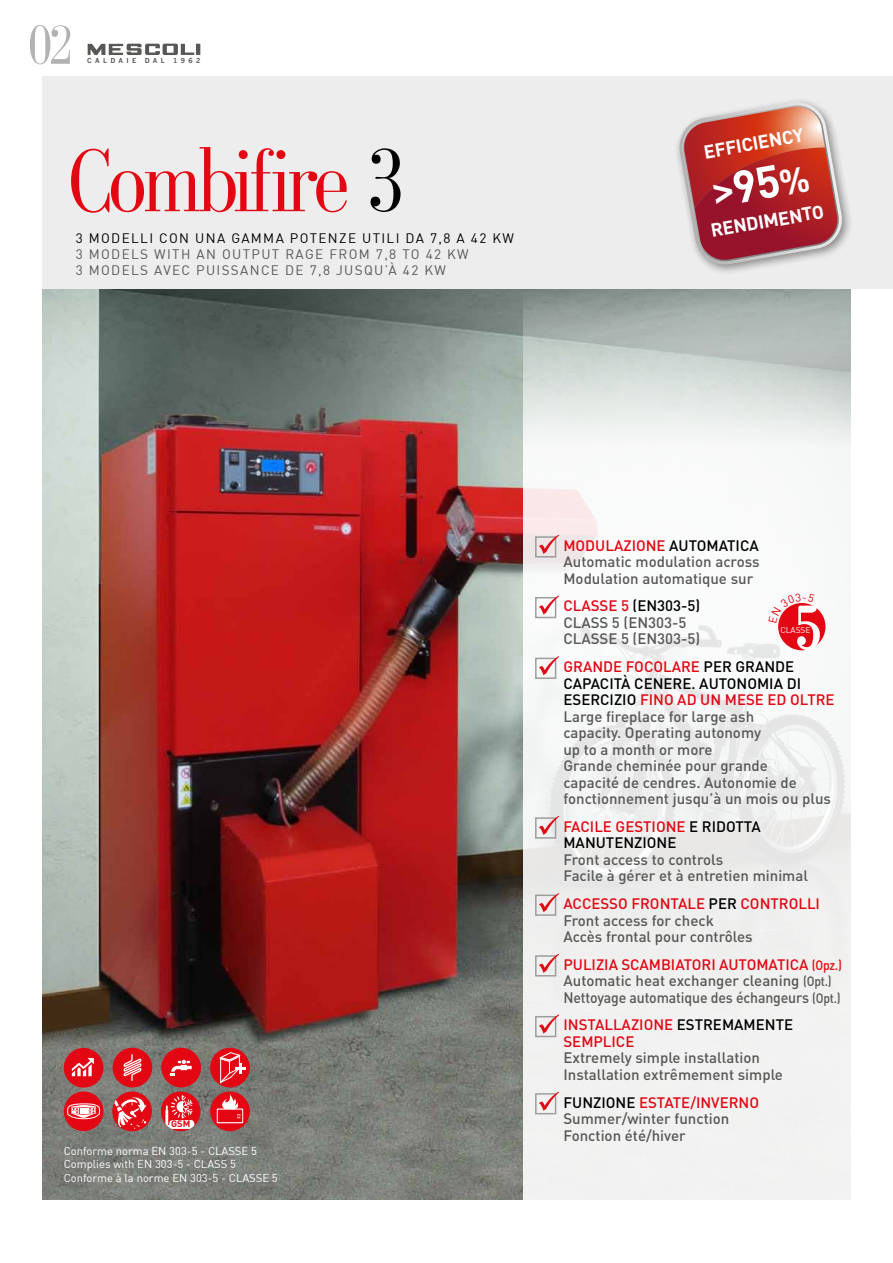
<style>
.page{position:relative;width:893px;height:1263px;background:#fff}
.page>*{position:absolute;margin:0;border:0;box-sizing:border-box;transform-origin:0 0}
.t1{font:97.5px "Triste";letter-spacing:-.05em;color:#e30613}
.t2{font:66.75px "Triste";color:#fff}
.t3{font:60px "Triste";color:#b3b2b2}
.t4{font:700 44.55px "DIN";color:#fff}
.t5{font:700 18.6px "DIN";color:#fff}
.t6{font:500 15px/16.5px "DIN";color:#575756}
.t7{font:500 15px/16.5px "DIN";color:#000}
.t8{font:500 15px/16.5px "DIN";color:#e30613}
.t9{font:500 15px/16.5px "DIN";letter-spacing:-.03em;color:#575756}
.t10{font:13.5px/16.2px "DIN";letter-spacing:.1em;color:#575756}
.t11{font:13.5px "DIN";letter-spacing:.1em;color:#000}
.t12{font:11.25px/13.5px "DIN";color:#fff}
.t13{font:700 9.3px "DIN";color:#e30613}
.t14{font:8.4px "DIN";color:#fff}
.t15{font:700 6.75px "News Gothic";letter-spacing:.5em;color:#575756}
.s1{color:#000}
.s2{font-family:"Arial";font-size:35.7px}
.s3{font-size:35.7px}
.s4{color:#e30613}
.s5{color:#575756}
.s6{font-size:13.5px;color:#e30613}
.s7{font-size:13.5px}
</style>
<div class="page">
<svg style="left:88px;top:44px;width:112px;height:11px"></svg>
<div style="left:43px;top:77px;width:850px;height:212px;background:#ededed"></div>
<img style="left:43px;top:289px;width:480px;height:910px">
<div style="left:674px;top:97px;width:179px;height:179px;background:#000;opacity:.5"></div>
<div style="left:64px;top:1048px;width:39px;height:39px;background:#e30613;border-radius:50%"></div>
<svg style="left:72px;top:1058px;width:22px;height:18px"></svg>
<div style="left:210px;top:1048px;width:40px;height:39px;background:#e30613;border-radius:50%"></div>
<svg style="left:218px;top:1052px;width:28px;height:32px"></svg>
<div style="left:64px;top:1091px;width:39px;height:40px;background:#e30613;border-radius:50%"></div>
<svg style="left:67px;top:1103px;width:33px;height:16px"></svg>
<div style="left:113px;top:1048px;width:39px;height:39px;background:#e30613;border-radius:50%"></div>
<svg style="left:124px;top:1054px;width:17px;height:27px"></svg>
<svg style="left:112px;top:1091px;width:40px;height:40px"></svg>
<svg style="left:112px;top:1094px;width:39px;height:37px"></svg>
<div style="left:161px;top:1048px;width:40px;height:39px;background:#e30613;border-radius:50%"></div>
<svg style="left:171px;top:1060px;width:21px;height:15px"></svg>
<svg style="left:161px;top:1091px;width:40px;height:40px"></svg>
<svg style="left:161px;top:1095px;width:33px;height:36px"></svg>
<svg style="left:210px;top:1091px;width:40px;height:40px"></svg>
<svg style="left:215px;top:1093px;width:28px;height:30px"></svg>
<svg style="left:523px;top:289px;width:327px;height:910px;fill:#f1f1f1"></svg>
<div style="left:778px;top:603px;width:47px;height:47px;background:#e30613;border-radius:50%"></div>
<div style="left:535px;top:536px;width:21px;height:21px;border:2px solid #9d9d9c"></div>
<svg style="left:539px;top:535px;width:20px;height:19px"></svg>
<div style="left:535px;top:597px;width:21px;height:21px;border:2px solid #9d9d9c"></div>
<svg style="left:539px;top:595px;width:20px;height:20px"></svg>
<div style="left:535px;top:658px;width:21px;height:21px;border:2px solid #9d9d9c"></div>
<svg style="left:539px;top:656px;width:20px;height:19px"></svg>
<div style="left:535px;top:817px;width:21px;height:22px;border:2px solid #9d9d9c"></div>
<svg style="left:539px;top:816px;width:20px;height:19px"></svg>
<div style="left:535px;top:894px;width:21px;height:22px;border:2px solid #9d9d9c"></div>
<svg style="left:539px;top:893px;width:20px;height:19px"></svg>
<div style="left:535px;top:955px;width:21px;height:21px;border:2px solid #9d9d9c"></div>
<svg style="left:539px;top:954px;width:20px;height:19px"></svg>
<div style="left:535px;top:1016px;width:21px;height:21px;border:2px solid #9d9d9c"></div>
<svg style="left:539px;top:1014px;width:20px;height:19px"></svg>
<div style="left:535px;top:1093px;width:21px;height:21px;border:2px solid #9d9d9c"></div>
<svg style="left:539px;top:1091px;width:20px;height:20px"></svg>
<svg style="left:677px;top:102px;width:167px;height:165px"></svg>
<svg style="left:769px;top:593px;width:52px;height:58px"></svg>
<h3 class="t3" style="left:29px;top:18px;width:45px">02</h3>
<p class="t15" style="left:87px;top:57px;width:51px">CALDAIE</p>
<p class="t15" style="left:145px;top:57px;width:21px">DAL</p>
<p class="t15" style="left:173px;top:57px;width:29px">1962</p>
<h1 class="t1" style="left:68px;top:136px;width:338px">Combifire <span class="s1">3</span></h1>
<p class="t11" style="left:76px;top:230px;width:244px">3 MODELLI CON UNA GAMMA POTEN</p>
<p class="t11" style="left:339px;top:230px;width:176px">ZE UTILI DA 7,8 A 42 KW</p>
<p class="t10" style="left:76px;top:246px;width:393px">3 M ODELS WITH AN OUTPUT RAGE FROM 7,8 TO 42 KW<br>3 MODELS AVEC PUISSANCE</p>
<p class="t10" style="left:285px;top:262px;width:161px">DE 7,8 JUSQU’À 42 KW</p>
<p class="t5" style="left:702px;top:140px;width:70px;rotate:-10deg">EFFICIENC</p>
<h3 class="t4" style="left:707px;top:163px;width:99px;rotate:-10deg"><span class="s2">&gt;</span>95<span class="s3">%</span></h3>
<p class="t5" style="left:709px;top:219px;width:70px;rotate:-10deg">REN DIMENTO</p>
<p class="t13" style="left:171px;top:1117px;width:19px">GSM</p>
<p class="t12" style="left:64px;top:1144px;width:159px">CONFORME NORMA EN 303-5 - CLASS</p>
<p class="t12" style="left:242px;top:1144px;width:17px">E 5</p>
<p class="t12" style="left:64px;top:1157px;width:145px">COMPLIES WITH EN 303-5 - CLASS</p>
<p class="t12" style="left:64px;top:1157px;width:180px;text-indent:166px">5<br>CONFORME À LA NORME EN 303-5 - CLASS</p>
<p class="t12" style="left:262px;top:1171px;width:17px">E 5</p>
<p class="t6" style="left:563px;top:537px;width:198px;text-align:justify"><span class="s4">Modulazione</span> <span class="s1">automatica </span>Automatic modulation across Modulation automatique sur</p>
<p class="t7" style="left:563px;top:597px;width:138px"><span class="s4">Classe 5</span> (EN303-5)<br><span class="s5">CLASS</span></p>
<h2 class="t2" style="left:795px;top:597px;width:28px">5</h2>
<p class="t6" style="left:612px;top:614px;width:76px">5 (EN303-5</p>
<p class="t6" style="left:563px;top:630px;width:10px">CLASSE</p>
<p class="t6" style="left:621px;top:630px;width:81px">5 (EN303-5)</p>
<p class="t8" style="left:563px;top:658px;width:31px">GRANDE</p>
<p class="t8" style="left:626px;top:658px;width:19px">FOCOLA</p>
<p class="t7" style="left:681px;top:658px;width:85px"><span class="s4">RE</span> PER GRANDE</p>
<p class="t7" style="left:563px;top:674px;width:37px">CA PACIT</p>
<p class="t7" style="left:621px;top:674px;width:24px">à CENE</p>
<p class="t7" style="left:673px;top:674px;width:38px">RE. AUTONO</p>
<p class="t7" style="left:757px;top:674px;width:37px">MIA DI</p>
<p class="t7" style="left:563px;top:691px;width:45px">ESERCIZIO</p>
<p class="t8" style="left:640px;top:691px;width:18px">FINO</p>
<p class="t8" style="left:677px;top:691px;width:69px">AD UN MESE</p>
<p class="t8" style="left:768px;top:691px;width:66px">EDOLTRE</p>
<p class="t6" style="left:563px;top:707px;width:269px">Large fireplace for large ash<br>capacity. Operating autonomy<br>up to a month or more<br>Grande cheminée pour grande<br>capacité de cendres. Autonomie de fonctionnement jusqu’à un mois ou plus</p>
<p class="t7" style="left:563px;top:818px;width:199px"><span class="s4">Facile gestione</span> e ridotta manutenzione</p>
<p class="t9" style="left:563px;top:851px;width:246px">Front access to controls<br>Facile à gérer et à entretien minimal</p>
<p class="t6" style="left:563px;top:895px;width:258px"><span class="s4">Accesso frontale</span> <span class="s1">per</span> <span class="s4">controlli<br></span>Front access for check<br>Accès frontal pour contrôles</p>
<p class="t6" style="left:563px;top:955px;width:280px"><span class="s4">Pulizia scam biatori automatica</span> <span class="s6">(Opz.)<br></span>Automatic heat exchanger cleaning <span class="s7">(Opt.)<br></span>Nettoyage automatique des échangeurs <span class="s7">(Opt.)</span></p>
<p class="t8" style="left:563px;top:1016px;width:231px">I nstallazione <span class="s1">estremam ente </span>semplice</p>
<p class="t6" style="left:563px;top:1049px;width:221px">Extremely simple installation<br>I nstallation extrêmement simple</p>
<p class="t6" style="left:563px;top:1093px;width:197px"><span class="s1">funzione</span> <span class="s4">estate/inverno<br></span>Summer/winter function<br>Fonction été/hiver</p>
<p class="t14" style="left:780px;top:625px;width:30px">CLASSE</p>
</div>
